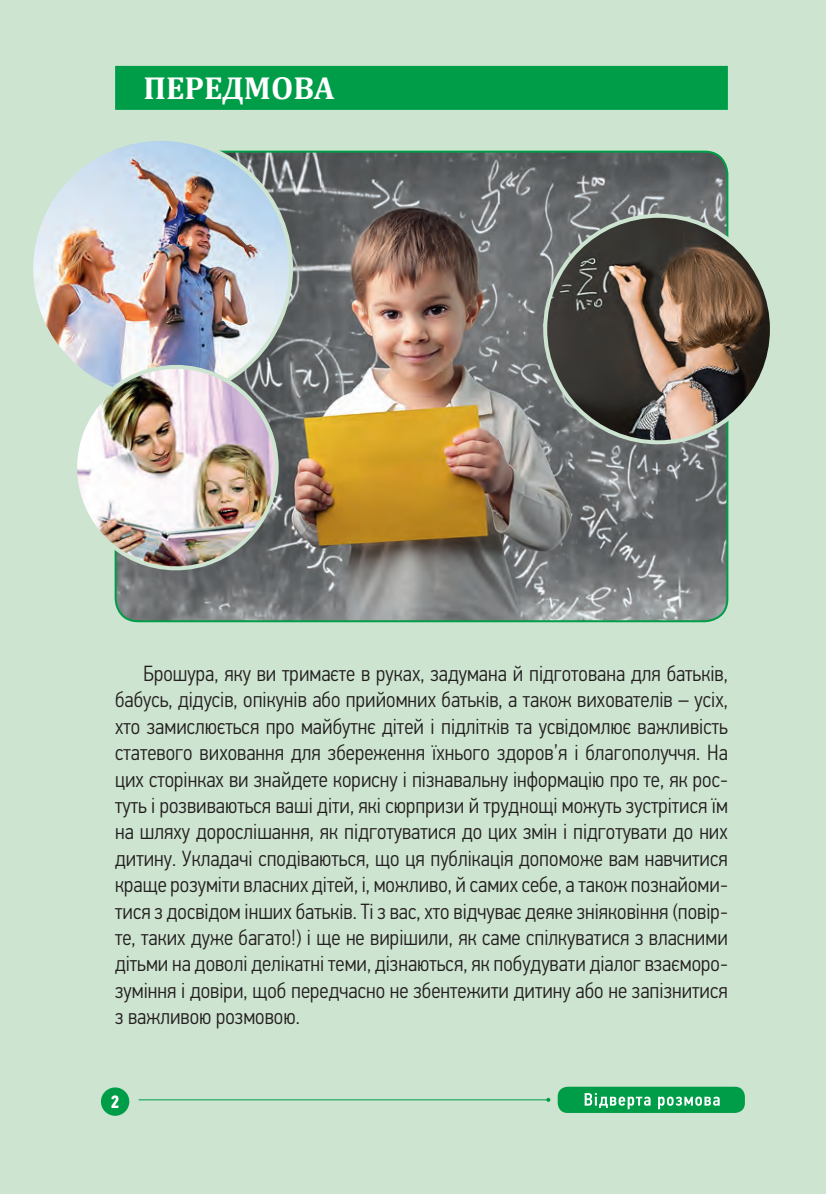
<style>
.page{position:relative;width:826px;height:1194px;background:#fff}
.page>*{position:absolute;margin:0;border:0;box-sizing:border-box;transform-origin:0 0}
.t1{font:700 32px "Cambria";color:#fff}
.t2{font:300 22px/26.4px "PF Din Text Cond Pro";color:#231f20;text-align:justify}
.t3{font:700 18px "PF Din Text Cond Pro";color:#fff}
</style>
<div class="page">
<div style="left:0;top:0;width:825px;height:1194px;background:#cde4d0"></div>
<div style="left:557px;top:1087px;width:187px;height:26px;background:#009d48;border-radius:10px"></div>
<div style="left:101px;top:1087px;width:28px;height:29px;background:#009d48;border-radius:50%"></div>
<hr style="left:138px;top:1099px;width:410px;height:1px;background:#009d48">
<svg style="left:546px;top:1098px;width:4px;height:4px"></svg>
<div style="left:115px;top:66px;width:612px;height:44px;background:#009d48"></div>
<img style="left:116px;top:152px;width:611px;height:469px;border-radius:23px">
<img style="left:31px;top:139px;width:260px;height:259px;border-radius:50%">
<img style="left:75px;top:367px;width:201px;height:201px;border-radius:50%">
<div style="left:73px;top:365px;width:205px;height:205px;border:4px solid #cde4d0;border-radius:50%"></div>
<img style="left:545px;top:216px;width:226px;height:226px;border-radius:50%">
<svg style="left:584px;top:1093px;width:135px;height:16px"></svg>
<h1 class="t1" style="left:143px;top:68px;width:193px">ПЕРЕДМОВА</h1>
<p class="t2" style="left:115px;top:662px;width:614px;text-indent:28px">Брошура, яку ви тримаєте в руках, задумана й підготована для батьків, бабусь, дідусів, опікунів або прийомних батьків, а також вихователів – усіх, хто замислюється про майбутнє дітей і підлітків та усвідомлює важливість статевого виховання для збереження їхнього здоров’я і благополуччя. На цих сторінках ви знайдете корисну і пізнавальну інформацію про те, як рос&shy;туть і розвиваються ваші діти, які сюрпризи й труднощі можуть зустрітися їм на шляху дорослішання, як підготуватися до цих змін і підготувати до них дитину. Укладачі сподіваються, що ця публікація допоможе вам навчитися краще розуміти власних дітей, і, можливо, й самих себе, а також познайоми&shy;тися з досвідом інших батьків. Ті з вас, хто відчуває деяке зніяковіння (повір&shy;те, таких дуже багато!) і ще не вирішили, як саме спілкуватися з власними дітьми на доволі делікатні теми, дізнаються, як побудувати діалог взаєморо&shy;зуміння і довіри, щоб передчасно не збентежити дитину або не запізнитися з важливою розмовою.</p>
<p class="t3" style="left:111px;top:1092px;width:10px">2</p>
</div>
